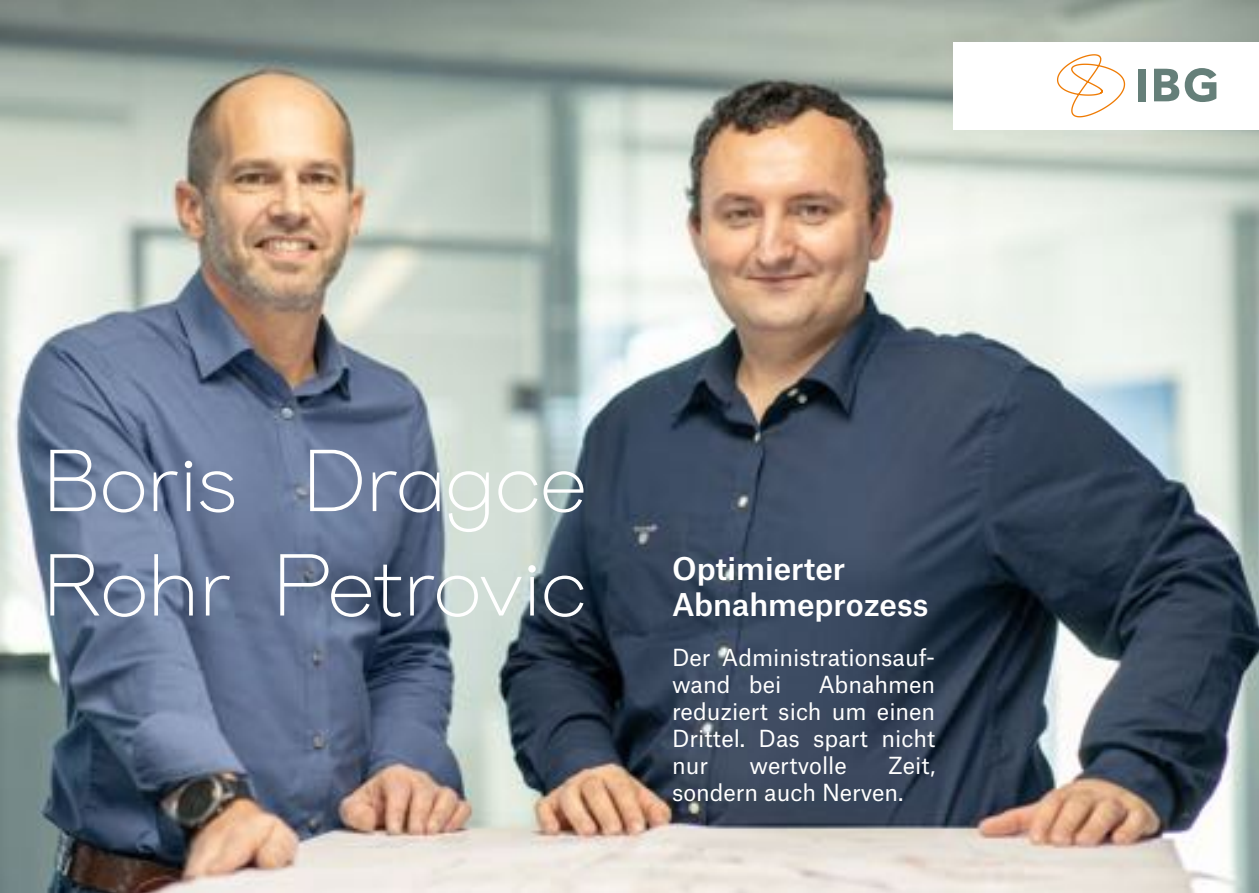
<style>
.page{position:relative;width:1259px;height:893px;background:#fff}
.page>*{position:absolute;margin:0;border:0;box-sizing:border-box;transform-origin:0 0}
.t1{font:300 87px/104.4px "Danzza";letter-spacing:-.02em;color:#fff;text-align:center}
.t2{font:500 30px/36px "Atlas Grotesk";color:#fff}
.t3{font:22.5px/27px "Atlas Grotesk";color:#fff}
</style>
<div class="page">
<img style="left:0;top:0;width:1259px;height:893px">
<div style="left:953px;top:43px;width:306px;height:87px;background:#fff"></div>
<div style="left:1138px;top:69px;width:7px;height:32px;background:#657f79"></div>
<svg style="left:1154px;top:68px;width:62px;height:34px"></svg>
<svg style="left:1057px;top:54px;width:68px;height:63px"></svg>
<h1 class="t1" style="left:43px;top:429px;width:195px;text-align:left">Boris<br>Rohr</h1>
<h1 class="t1" style="left:272px;top:429px;width:316px">Dragce<br>Petrovic</h1>
<h2 class="t2" style="left:672px;top:547px;width:258px">Optimierter<br>Abnahmeprozess</h2>
<p class="t3" style="left:672px;top:641px;width:265px">Der Administrationsauf&shy;wand bei</p>
<p class="t3" style="left:672px;top:668px;width:265px;text-align:justify;text-indent:146px">Abnahmen reduziert sich um einen Drittel. Das spart nicht nur</p>
<p class="t3" style="left:749px;top:749px;width:99px">wertvolle</p>
<p class="t3" style="left:672px;top:749px;width:265px;text-indent:216px">Zeit, sondern auch Nerven.</p>
</div>
